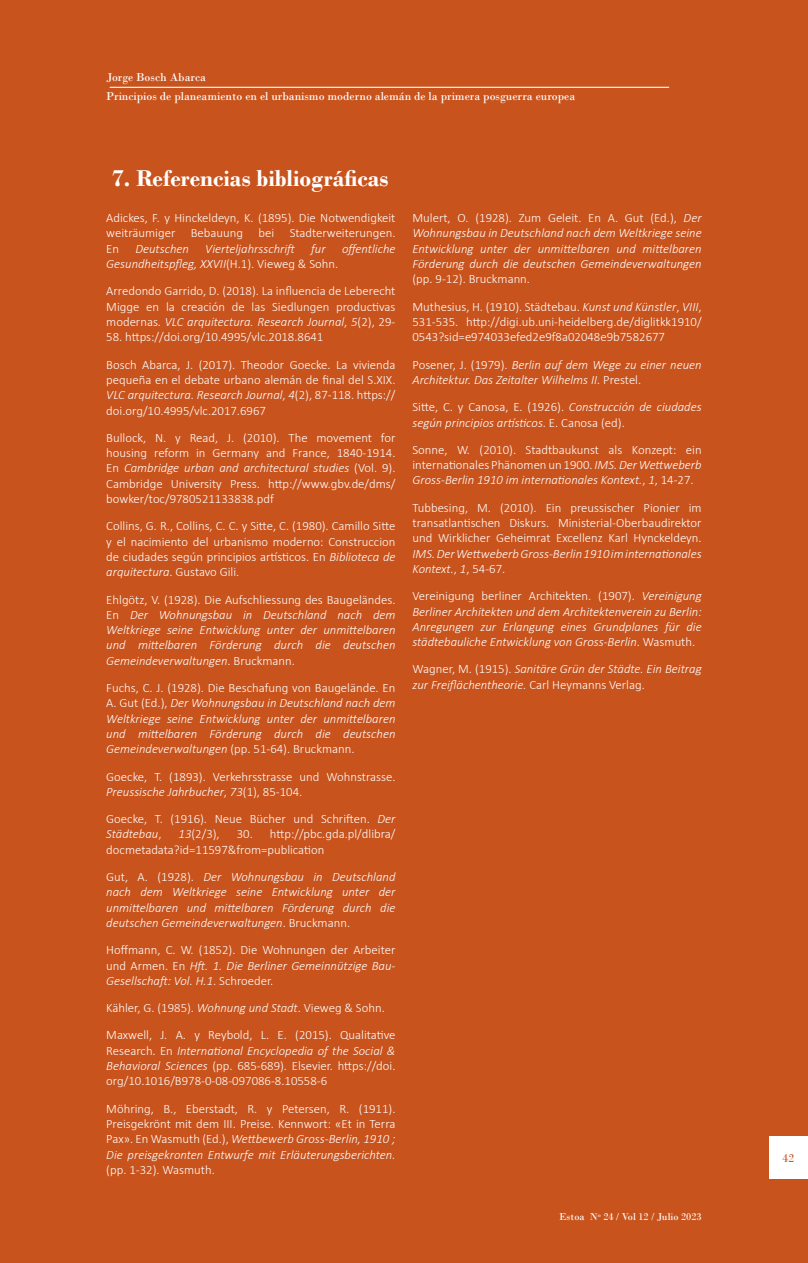
<style>
.page{position:relative;width:808px;height:1263px;background:#c8531d}
.page>*{position:absolute;margin:0;border:0;box-sizing:border-box;transform-origin:0 0}
.t1{font:700 24px "Bodoni";color:#fff}
.t2{font:300 12.75px/15.3px "Calibri";color:#fff;text-align:justify}
.t3{font:italic 300 12.75px/15.3px "Calibri";color:#fff;text-align:justify}
.t4{font:12px "Bodoni";color:#fff}
.t5{font:12px "Bodoni";color:#c8531d}
.t6{font:10.5px "Bodoni";color:#fff}
.s1{font-style:normal}
.s2{font-style:italic}
</style>
<div class="page">
<hr style="left:110px;top:87px;width:559px;height:1px;background:#fff">
<div style="left:769px;top:1137px;width:39px;height:42px;background:#fff"></div>
<p class="t4" style="left:106px;top:70px;width:101px">Jorge Bosch Abarca</p>
<p class="t4" style="left:106px;top:89px;width:470px">Principios de planeamiento en el urbanismo moderno alemán de la primera posguerra europea</p>
<p class="t1" style="left:112px;top:164px;width:278px">7. Referencias bibliográficas</p>
<p class="t2" style="left:106px;top:210px;width:291px">Adickes, F. y Hinckeldeyn, K. (1895). Die Notwendigkeit weiträumiger Bebauung bei Stadterweiterungen.<br>En</p>
<p class="t3" style="left:135px;top:241px;width:55px">Deutschen</p>
<p class="t3" style="left:205px;top:241px;width:122px">Vierteljahrsschrift fur</p>
<p class="t3" style="left:342px;top:241px;width:55px">offentliche</p>
<p class="t3" style="left:106px;top:256px;width:233px">Gesundheitspfleg, XXVII<span class="s1">(H.1). Vieweg &amp; Sohn.</span></p>
<p class="t2" style="left:106px;top:283px;width:291px">Arredondo Garrido, D. (2018). La influencia de Leberecht Migge en la creación de las Siedlungen productivas modernas. <span class="s2">VLC arquitectura. Research Journal</span>, <span class="s2">5</span>(2), 29-</p>
<p class="t2" style="left:106px;top:329px;width:219px">58. https://doi.org/10.4995/vlc.2018.8641</p>
<p class="t2" style="left:106px;top:357px;width:291px">Bosch Abarca, J. (2017). Theodor Goecke. La vivienda pequeña en el debate urbano alemán de final del S.XIX.<br><span class="s2">VLC arquitectura. Research Journal</span>, <span class="s2">4</span>(2), 87-118. https:// doi.org/10.4995/vlc.2017.6967</p>
<p class="t2" style="left:106px;top:430px;width:291px">Bullock, N. y Read, J. (2010). The movement for housing reform in Germany and France, 1840-1914.<br>En <span class="s2">Cambridge urban and architectural studies</span> (Vol. 9).<br>Cambridge University Press. http://www.gbv.de/dms/ bowker/toc/9780521133838.pdf</p>
<p class="t2" style="left:106px;top:518px;width:291px">Collins, G. R., Collins, C. C. y Sitte, C. (1980). Camillo Sitte y el nacimiento del urbanismo moderno: Construccion de ciudades según principios artísticos. En <span class="s2">Biblioteca de arquitectura</span>. Gustavo Gili.</p>
<p class="t3" style="left:106px;top:591px;width:291px"><span class="s1">Ehlgötz, V. (1928). Die Aufschliessung des Baugeländes.<br>En</span> Der Wohnungsbau in Deutschland nach dem Weltkriege seine Entwicklung unter der unmittelbaren und mittelbaren Förderung durch die deutschen Gemeindeverwaltungen<span class="s1">. Bruckmann.</span></p>
<p class="t3" style="left:106px;top:680px;width:291px"><span class="s1">Fuchs, C. J. (1928). Die Beschafung von Baugelände. En A. Gut (Ed.),</span> Der Wohnungsbau in Deutschland nach dem Weltkriege seine Entwicklung unter der unmittelbaren und mittelbaren Förderung durch die deutschen Gemeindeverwaltungen <span class="s1">(pp. 51-64). Bruckmann.</span></p>
<p class="t2" style="left:106px;top:768px;width:291px">Goecke, T. (1893). Verkehrsstrasse und Wohnstrasse.<br><span class="s2">Preussische Jahrbucher</span>, <span class="s2">73</span>(1), 85-104.</p>
<p class="t2" style="left:106px;top:811px;width:291px">Goecke, T. (1916). Neue Bücher und Schriften. <span class="s2">Der<br>Städtebau</span>,</p>
<p class="t2" style="left:106px;top:826px;width:291px;text-indent:131px">30. http://pbc.gda.pl/dlibra/ docmetadata?id=11597&amp;from=publication</p>
<p class="t3" style="left:106px;top:869px;width:291px"><span class="s1">Gut, A. (1928).</span> Der Wohnungsbau in Deutschland nach dem Weltkriege seine Entwicklung unter der unmittelbaren und mittelbaren Förderung durch die deutschen Gemeindeverwaltungen<span class="s1">. Bruckmann.</span></p>
<p class="t2" style="left:106px;top:942px;width:291px">Hoffmann, C. W. (1852). Die Wohnungen der Arbeiter und Armen. En <span class="s2">Hft. 1. Die Berliner Gemeinnützige Bau-Gesellschaft: Vol. H.1</span>. Schroeder.</p>
<p class="t2" style="left:106px;top:1000px;width:280px">Kä hler, G. (1985). <span class="s2">Wohnung und Stadt</span>. Vieweg &amp; Sohn.</p>
<p class="t2" style="left:106px;top:1027px;width:291px">Maxwell, J. A. y Reybold, L. E. (2015). Qualitative Research. En <span class="s2">International Encyclopedia of the Social &amp; Behavioral Sciences</span> (pp. 685-689). Elsevier. https://doi. org/10.1016/B978-0-08-097086-8.10558-6</p>
<p class="t2" style="left:106px;top:1101px;width:291px">Möhring, B., Eberstadt, R. y Petersen, R. (1911).<br>Preisgekrönt mit dem III. Preise. Kennwort: «Et in Terra Pax». En Wasmuth (Ed.), <span class="s2">Wettbewerb Gross-Berlin, 1910 ; Die preisgekronten Entwurfe mit Erläuterungsberichten. </span>(pp. 1-32). Wasmuth.</p>
<p class="t2" style="left:179px;top:826px;width:43px"><span class="s2">13</span>(2/3),</p>
<p class="t3" style="left:412px;top:210px;width:291px"><span class="s1">Mulert, O. (1928). Zum Geleit. En A. Gut (Ed.),</span> Der Wohnungsbau in Deutschland nach dem Weltkriege seine Entwicklung unter der unmittelbaren und mittelbaren Förderung durch die deutschen Gemeindeverwaltungen <span class="s1">(pp. 9-12). Bruckmann.</span></p>
<p class="t2" style="left:412px;top:299px;width:291px">Muthesius, H. (1910). Städtebau. <span class="s2">Kunst und Künstler</span>, <span class="s2">VIII</span>, 531-535. http://digi.ub.uni-heidelberg.de/diglitkk1910/ 0543?sid=e974033efed2e9f8a02048e9b7582677</p>
<p class="t3" style="left:412px;top:357px;width:291px"><span class="s1">Posener, J. (1979).</span> Berlin auf dem Wege zu einer neuen<br>Architektur. Das Zeitalter Wilhelms II. <span class="s1">Prestel.</span></p>
<p class="t3" style="left:412px;top:399px;width:291px"><span class="s1">Sitte, C. y Canosa, E. (1926).</span> Construcción de ciudades según principios artísticos<span class="s1">. E. Canosa (ed).</span></p>
<p class="t2" style="left:412px;top:442px;width:291px">Sonne, W. (2010). Stadtbaukunst als Konzept: ein internationales Phänomen un 1900. <span class="s2">IMS. Der Wettweberb Gross-Berlin 1910 im internationales Kontext.</span>, <span class="s2">1</span>, 14-27.</p>
<p class="t2" style="left:412px;top:500px;width:291px">Tubbesing, M. (2010). Ein preussischer Pionier im transatlantischen Diskurs. Ministerial-Oberbaudirektor und Wirklicher Geheimrat Excellenz Karl Hynckeldeyn.<br><span class="s2">IMS. Der Wettweberb Gross-Berlin 1910 im internationales Kontext.</span>, <span class="s2">1</span>, 54-67.</p>
<p class="t3" style="left:412px;top:588px;width:291px"><span class="s1">Vereinigung berliner Architekten. (1907).</span> Vereinigung Berliner Architekten und dem Architektenverein zu Berlin:<br>Anregungen zur Erlangung eines Grundplanes für die städtebauliche Entwicklung von Gross-Berlin<span class="s1">. Wasmuth.</span></p>
<p class="t3" style="left:412px;top:661px;width:291px"><span class="s1">Wagner, M. (1915).</span> Sanitäre Grün der Städte. Ein Beitrag zur Freiflächentheorie. <span class="s1">Carl Heymanns Verlag.</span></p>
<p class="t6" style="left:559px;top:1211px;width:144px">Estoa N<sup>o</sup> 24 / Vol 12 / Julio 2023</p>
<p class="t5" style="left:782px;top:1151px;width:13px">42</p>
</div>
